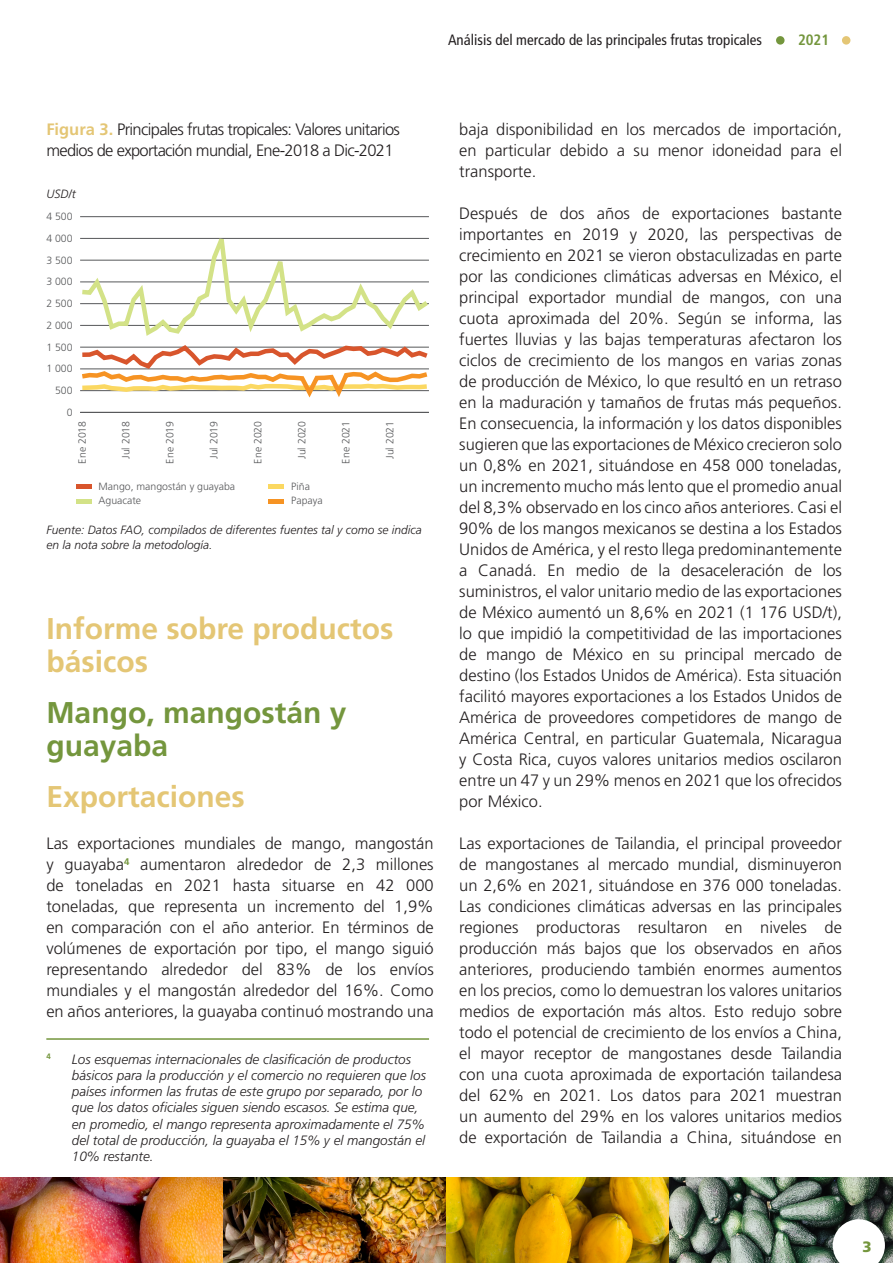
<style>
.page{position:relative;width:893px;height:1263px;background:#fff}
.page>*{position:absolute;margin:0;border:0;box-sizing:border-box;transform-origin:0 0}
.Subtitles{font:700 30px/33px "Frutiger LT Std";color:#e4c675}
.Commodity{font:700 30px/33px "Frutiger LT Std";color:#74963d}
.Text{font:300 16.5px/21px "Frutiger LT Std";color:#231f20;text-align:justify}
.Figures{font:300 16.5px/21px "Frutiger LT Std";letter-spacing:-.04em;color:#231f20}
.t1{font:condensed 15px "Frutiger LT Std";color:#231f20}
.t2{font:700 condensed 15px "Frutiger LT Std";color:#74963d}
.t3{font:900 15px "Frutiger LT Std";color:#74963d}
.Footnote{font:italic 300 13.5px/16.2px "Frutiger LT Std";color:#231f20}
.Source{font:italic 300 12px/15px "Frutiger LT Std";color:#231f20}
.Text-2{font:italic 300 12px "Frutiger LT Std";color:#231f20}
.t4{font:300 10.5px "Frutiger LT Std";color:#57585a}
.Footnote-2{font:700 7.8px "Frutiger LT Std";color:#74963d}
.s1{font-weight:700;color:#e4c675}
</style>
<div class="page">
<img style="left:0;top:1178px;width:893px;height:85px">
<svg style="left:833px;top:1219px;width:52px;height:44px"></svg>
<div style="left:776px;top:36px;width:8px;height:9px;background:#74963d;border-radius:50%"></div>
<div style="left:842px;top:36px;width:8px;height:9px;background:#e4c675;border-radius:50%"></div>
<hr style="left:80px;top:216px;width:349px;height:1px;background:#57585a">
<svg style="left:80px;top:237px;width:349px;height:161px"></svg>
<hr style="left:80px;top:412px;width:349px;height:1px;background:#57585a">
<div style="left:76px;top:484px;width:15px;height:5px;background:#d8552c"></div>
<div style="left:269px;top:484px;width:15px;height:5px;background:#fbd861"></div>
<hr style="left:76px;top:499px;width:15px;height:4px;background:#d3e287">
<hr style="left:269px;top:499px;width:15px;height:4px;background:#f69323">
<hr style="left:46px;top:1038px;width:383px;height:2px;background:#74963d">
<p class="t1" style="left:448px;top:31px;width:315px">Análisis del mercado de las principales frutas tropicales</p>
<p class="t2" style="left:798px;top:31px;width:33px">2021</p>
<p class="Figures" style="left:46px;top:119px;width:355px"><span class="s1">Figura 3.</span> Principales frutas tropicales: Valores unitarios medios de exportación mundial, Ene-2018 a Dic-2021</p>
<p class="Text-2" style="left:46px;top:187px;width:31px">USD/t</p>
<p class="t4" style="left:46px;top:210px;width:28px">4 500</p>
<p class="t4" style="left:46px;top:232px;width:28px">4 000</p>
<p class="t4" style="left:46px;top:254px;width:28px">3 500</p>
<p class="t4" style="left:46px;top:276px;width:28px">3 000</p>
<p class="t4" style="left:46px;top:297px;width:28px">2 500</p>
<p class="t4" style="left:46px;top:319px;width:28px">2 000</p>
<p class="t4" style="left:46px;top:341px;width:28px">1 500</p>
<p class="t4" style="left:46px;top:363px;width:28px">1 000</p>
<p class="t4" style="left:55px;top:384px;width:19px">500</p>
<p class="t4" style="left:67px;top:406px;width:7px">0</p>
<p class="t4" style="left:76px;top:463px;width:44px;rotate:-90deg">Ene 2018</p>
<p class="t4" style="left:120px;top:459px;width:39px;rotate:-90deg">Jul 2018</p>
<p class="t4" style="left:164px;top:463px;width:44px;rotate:-90deg">Ene 2019</p>
<p class="t4" style="left:208px;top:459px;width:39px;rotate:-90deg">Jul 2019</p>
<p class="t4" style="left:252px;top:463px;width:44px;rotate:-90deg">Ene 2020</p>
<p class="t4" style="left:296px;top:459px;width:39px;rotate:-90deg">Jul 2020</p>
<p class="t4" style="left:340px;top:463px;width:44px;rotate:-90deg">Ene 2021</p>
<p class="t4" style="left:384px;top:459px;width:39px;rotate:-90deg">Jul 2021</p>
<p class="t4" style="left:99px;top:480px;width:138px">Mango, mangostán y guayaba</p>
<p class="t4" style="left:291px;top:480px;width:20px">Piña</p>
<p class="t4" style="left:99px;top:495px;width:44px">Aguacate</p>
<p class="t4" style="left:291px;top:495px;width:33px">Papaya</p>
<p class="Source" style="left:46px;top:523px;width:377px">Fuente: Datos FAO, compilados de diferentes fuentes tal y como se indica en la nota sobre la metodología.</p>
<p class="Subtitles" style="left:46px;top:612px;width:349px">Informe sobre productos básicos</p>
<p class="Commodity" style="left:46px;top:696px;width:302px">Mango, mangostán y guayaba</p>
<p class="Subtitles" style="left:46px;top:780px;width:200px">Exportaciones</p>
<p class="Text" style="left:46px;top:833px;width:389px">Las exportaciones mundiales de mango, mangostán y guayaba<sup>4</sup> aumentaron alrededor de 2,3 millones de toneladas en 2021 hasta situarse en 42 000 toneladas, que representa un incremento del 1,9% en comparación con el año anterior. En términos de volúmenes de exportación por tipo, el mango siguió representando alrededor del 83% de los envíos mundiales y el mangostán alrededor del 16%. Como en años anteriores, la guayaba continuó mostrando una</p>
<p class="Footnote-2" style="left:46px;top:1052px;width:6px">4</p>
<p class="Footnote" style="left:72px;top:1051px;width:356px">Los esquemas internacionales de clasificación de productos básicos para la producción y el comercio no requieren que los países informen las frutas de este grupo por separado, por lo que los datos oficiales siguen siendo escasos. Se estima que, en promedio, el mango representa aproximadamente el 75% del total de producción, la guayaba el 15% y el mangostán el 10% restante.</p>
<p class="Text" style="left:459px;top:119px;width:384px">baja disponibilidad en los mercados de importación, en particular debido a su menor idoneidad para el transporte.</p>
<p class="Text" style="left:459px;top:203px;width:384px">Después de dos años de exportaciones bastante importantes en 2019 y 2020, las perspectivas de crecimiento en 2021 se vieron obstaculizadas en parte por las condiciones climáticas adversas en México, el principal exportador mundial de mangos, con una cuota aproximada del 20%. Según se informa, las fuertes lluvias y las bajas temperaturas afectaron los ciclos de crecimiento de los mangos en varias zonas de producción de México, lo que resultó en un retraso en la maduración y tamaños de frutas más pequeños.<br>En consecuencia, la información y los datos disponibles sugieren que las exportaciones de México crecieron solo un 0,8% en 2021, situándose en 458 000 toneladas, un incremento mucho más lento que el promedio anual del 8,3% observado en los cinco años anteriores. Casi el 90% de los mangos mexicanos se destina a los Estados Unidos de América, y el resto llega predominantemente a Canadá. En medio de la desaceleración de los suministros, el valor unitario medio de las exportaciones de México aumentó un 8,6% en 2021 (1 176 USD/t), lo que impidió la competitividad de las importaciones de mango de México en su principal mercado de destino (los Estados Unidos de América). Esta situación facilitó mayores exportaciones a los Estados Unidos de América de proveedores competidores de mango de América Central, en particular Guatemala, Nicaragua y Costa Rica, cuyos valores unitarios medios oscilaron entre un 47 y un 29% menos en 2021 que los ofrecidos por México.</p>
<p class="Text" style="left:459px;top:833px;width:384px">Las exportaciones de Tailandia, el principal proveedor de mangostanes al mercado mundial, disminuyeron un 2,6% en 2021, situándose en 376 000 toneladas.<br>Las condiciones climáticas adversas en las principales regiones productoras resultaron en niveles de producción más bajos que los observados en años anteriores, produciendo también enormes aumentos en los precios, como lo demuestran los valores unitarios medios de exportación más altos. Esto redujo sobre todo el potencial de crecimiento de los envíos a China, el mayor receptor de mangostanes desde Tailandia con una cuota aproximada de exportación tailandesa del 62% en 2021. Los datos para 2021 muestran un aumento del 29% en los valores unitarios medios de exportación de Tailandia a China, situándose en</p>
<p class="t3" style="left:862px;top:1238px;width:11px">3</p>
</div>
